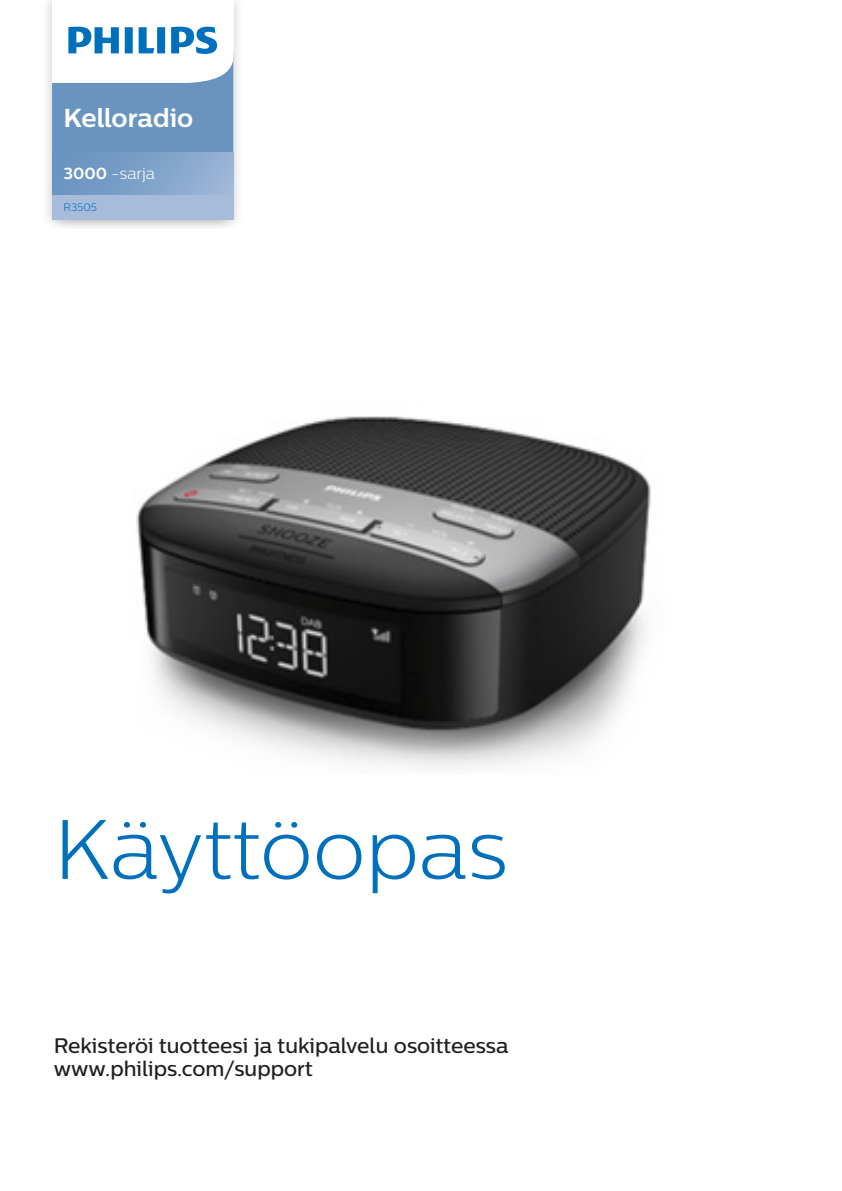
<style>
.page{position:relative;width:842px;height:1191px;background:#fff}
.page>*{position:absolute;margin:0;border:0;box-sizing:border-box;transform-origin:0 0}
.t1{font:300 84px "Centrale Sans";color:#0070bd}
.t2{font:700 26px "Centrale Sans";color:#fff}
.t3{font:500 21px "Centrale Sans";color:#231f20}
.t4{font:300 16px "Centrale Sans";color:#fff}
.t5{font:300 10.8px "Centrale Sans";color:#0070bd}
.s1{font-weight:700}
</style>
<div class="page">
<img style="left:136px;top:416px;width:515px;height:352px">
<img style="left:47px;top:1px;width:191px;height:226px">
<div style="left:52px;top:195px;width:181px;height:24px;background:#a7bcdb"></div>
<svg style="left:52px;top:1px;width:181px;height:194px"></svg>
<p class="t2" style="left:64px;top:102px;width:131px">Kelloradio</p>
<p class="t4" style="left:64px;top:164px;width:93px"><span class="s1">3000</span> -sarja</p>
<p class="t5" style="left:64px;top:201px;width:35px">R3505</p>
<p class="t1" style="left:54px;top:801px;width:456px">Käyttöopas</p>
<p class="t3" style="left:54px;top:1033px;width:456px">Rekisteröi tuotteesi ja tukipalvelu osoitteessa</p>
<p class="t3" style="left:54px;top:1056px;width:261px">www.philips.com/support</p>
</div>
